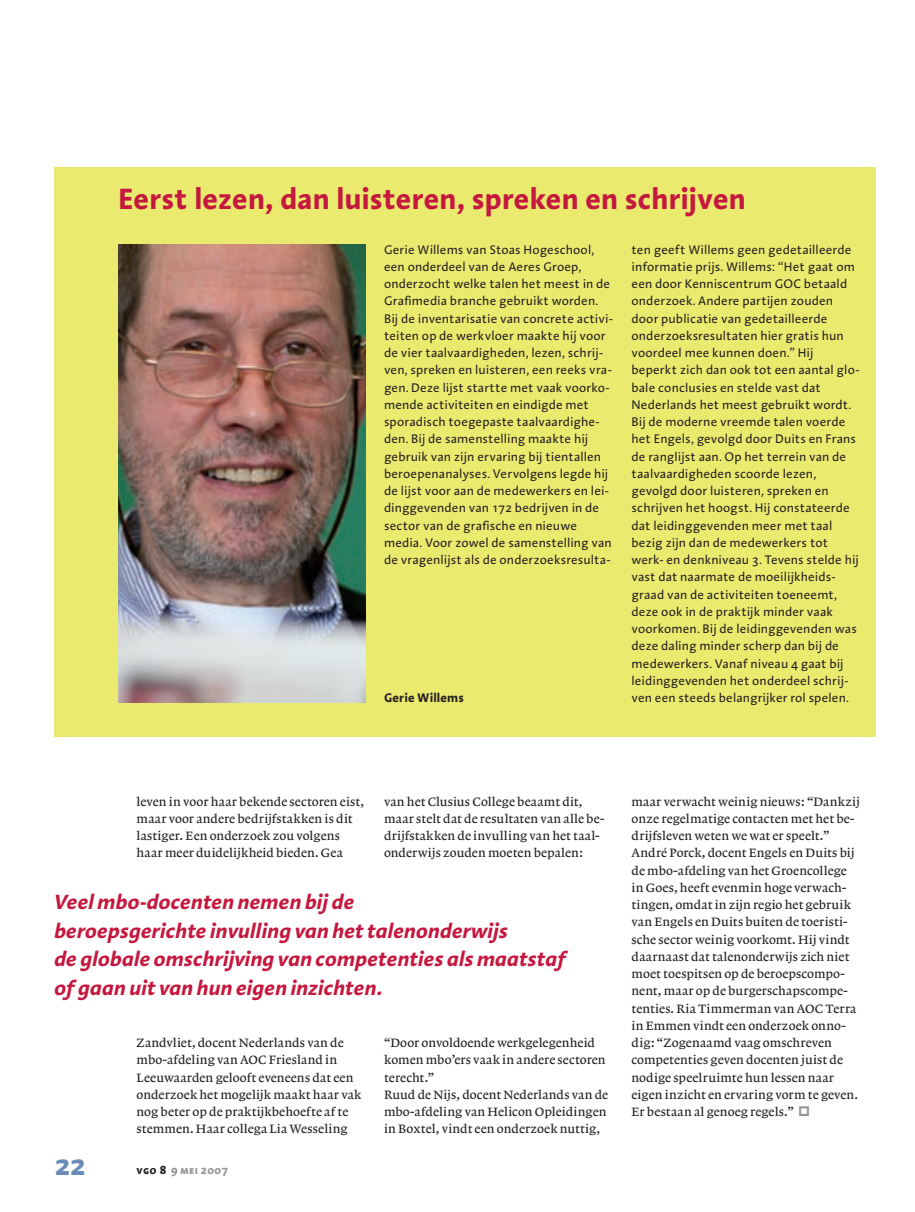
<style>
.page{position:relative;width:915px;height:1212px;background:#fff}
.page>*{position:absolute;margin:0;border:0;box-sizing:border-box;transform-origin:0 0}
.t1{font:700 30px "Linotype Aroma";color:#c5183f}
.t2{font:700 30px "Linotype Aroma";color:#688cb6}
.t3{font:italic 700 21px/28.5px "Linotype Aroma";letter-spacing:-.005em;color:#c5183f}
.t4{font:12.75px/17.2px "Linotype Aroma";letter-spacing:.005em;color:#231f20}
.t5{font:500 12.75px/17.2px "Lexicon No 1 Roman A";letter-spacing:.01em;color:#231f20}
.t6{font:700 12.75px "Linotype Aroma";letter-spacing:.005em;color:#231f20}
.t7{font:700 12px "Linotype Aroma SC";letter-spacing:.025em;color:#939598}
.s1{color:#231f20}
</style>
<div class="page">
<div style="left:54px;top:167px;width:821px;height:570px;background:#eaea6f"></div>
<hr style="left:914px;top:167px;width:1px;height:1045px;background:#8cb5da">
<img style="left:118px;top:245px;width:248px;height:457px">
<h1 class="t1" style="left:118px;top:178px;width:628px">Eerst lezen, dan luisteren, spreken en schrijven</h1>
<p class="t4" style="left:384px;top:240px;width:230px">Gerie Willems van Stoas Hogeschool, een onderdeel van de Aeres Groep, onderzocht welke talen het meest in de Grafimedia branche gebruikt worden.<br>Bij de inventarisatie van concrete activi&shy;teiten op de werkvloer maakte hij voor de vier taalvaardigheden, lezen, schrij&shy;ven, spreken en luisteren, een reeks vra&shy;gen. Deze lijst startte met vaak voorko&shy;mende activiteiten en eindigde met sporadisch toegepaste taalvaardighe&shy;den. Bij de samenstelling maakte hij gebruik van zijn ervaring bij tientallen beroepenanalyses. Vervolgens legde hij de lijst voor aan de medewerkers en lei&shy;dinggevenden van 172 bedrijven in de sector van de grafische en nieuwe media. Voor zowel de samenstelling van de vragenlijst als de onderzoeksresulta-</p>
<p class="t4" style="left:631px;top:240px;width:229px">ten geeft Willems geen gedetailleerde informatie prijs. Willems: “Het gaat om een door Kenniscentrum GOC betaald onderzoek. Andere partijen zouden door publicatie van gedetailleerde onderzoeksresultaten hier gratis hun voordeel mee kunnen doen.” Hij beperkt zich dan ook tot een aantal glo&shy;bale conclusies en stelde vast dat Nederlands het meest gebruikt wordt.<br>Bij de moderne vreemde talen voerde het Engels, gevolgd door Duits en Frans de ranglijst aan. Op het terrein van de taalvaardigheden scoorde lezen, gevolgd door luisteren, spreken en schrijven het hoogst. Hij constateerde dat leidinggevenden meer met taal bezig zijn dan de medewerkers tot werk- en denkniveau 3. Tevens stelde hij vast dat naarmate de moeilijkheids&shy;graad van de activiteiten toeneemt, deze ook in de praktijk minder vaak voorkomen. Bij de leidinggevenden was deze daling minder scherp dan bij de medewerkers. Vanaf niveau 4 gaat bij leidinggevenden het onderdeel schrij&shy;ven een steeds belangrijker rol spelen.</p>
<p class="t6" style="left:384px;top:689px;width:81px">Gerie Willems</p>
<p class="t5" style="left:136px;top:793px;width:229px">leven in voor haar bekende sectoren eist, maar voor andere bedrijfstakken is dit lastiger. Een onderzoek zou volgens haar meer duidelijkheid bieden. Gea</p>
<p class="t5" style="left:384px;top:793px;width:222px">van het Clusius College beaamt dit, maar stelt dat de resultaten van alle be&shy;drijfstakken de invulling van het taal&shy;onderwijs zouden moeten bepalen:</p>
<h2 class="t3" style="left:54px;top:887px;width:513px">Veel mbo-docenten nemen bij de<br>beroepsgerichte invulling van het talenonderwijs<br>de globale omschrijving van competenties als maatstaf of gaan uit van hun eigen inzichten.</h2>
<p class="t5" style="left:136px;top:1034px;width:226px">Zandvliet, docent Nederlands van de mbo-afdeling van AOC Friesland in Leeuwaarden gelooft eveneens dat een onderzoek het mogelijk maakt haar vak nog beter op de praktijkbehoefte af te stemmen. Haar collega Lia Wesseling</p>
<h1 class="t2" style="left:54px;top:1144px;width:33px">22</h1>
<p class="t7" style="left:136px;top:1162px;width:93px"><span class="s1">vgo 8</span> 9 mei 2007</p>
<p class="t5" style="left:384px;top:1034px;width:226px">“Door onvoldoende werkgelegenheid komen mbo’ers vaak in andere sectoren terecht.”<br>Ruud de Nijs, docent Nederlands van de mbo-afdeling van Helicon Opleidingen in Boxtel, vindt een onderzoek nuttig,</p>
<p class="t5" style="left:631px;top:793px;width:230px">maar verwacht weinig nieuws: “Dankzij onze regelmatige contacten met het be&shy;drijfsleven weten we wat er speelt.” André Porck, docent Engels en Duits bij de mbo-afdeling van het Groencollege in Goes, heeft evenmin hoge verwach&shy;tingen, omdat in zijn regio het gebruik van Engels en Duits buiten de toeristi&shy;sche sector weinig voorkomt. Hij vindt daarnaast dat talenonderwijs zich niet moet toespitsen op de beroepscompo&shy;nent, maar op de burgerschapscompe&shy;tenties. Ria Timmerman van AOC Terra in Emmen vindt een onderzoek onno&shy;dig: “Zogenaamd vaag omschreven competenties geven docenten juist de nodige speelruimte hun lessen naar eigen inzicht en ervaring vorm te geven.<br>Er bestaan al genoeg regels.”</p>
</div>
